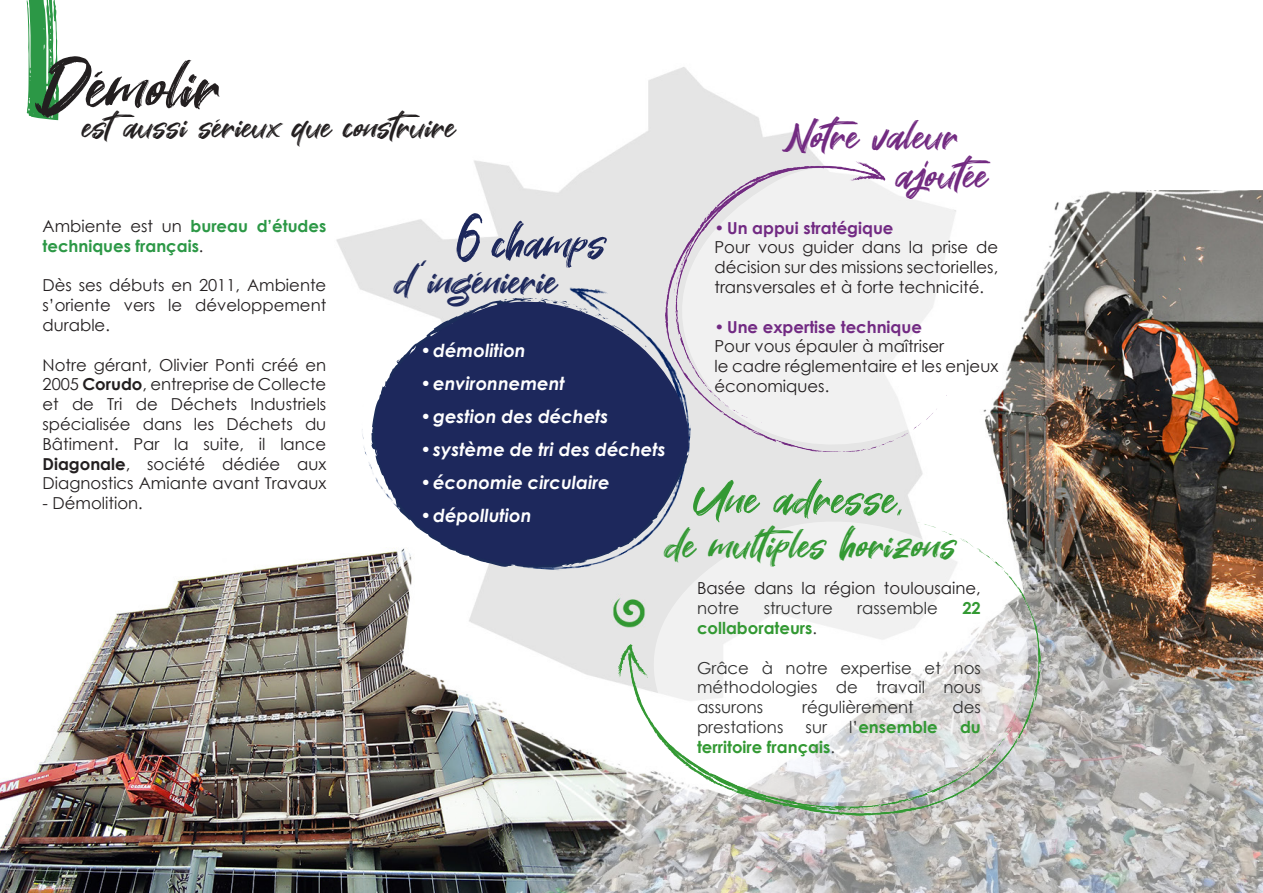
<style>
.page{position:relative;width:1263px;height:893px;background:#fff}
.page>*{position:absolute;margin:0;border:0;box-sizing:border-box;transform-origin:0 0}
.t1{font:81px "Great Sejagad";color:#1d285c}
.t2{font:75px "Great Sejagad";color:#231f20}
.t3{font:51px "Great Sejagad";color:#393}
.t4{font:51px "Great Sejagad";color:#1d285c}
.t5{font:45px "Great Sejagad";color:#393}
.t6{font:45px "Great Sejagad";color:#722a81}
.t7{font:45px "Great Sejagad";color:#1d285c}
.t8{font:37.5px "Great Sejagad";color:#231f20}
.t9{font:italic 700 18px "Century Gothic";color:#fff}
.t10{font:16.5px/19.8px "Century Gothic";color:#231f20;text-align:justify}
.t11{font:16.5px/19.8px "Century Gothic";color:#303030;text-align:justify}
.t12{font:700 16.5px "Century Gothic";color:#393}
.t13{font:700 16.5px/19.8px "Century Gothic";color:#2c9846}
.t14{font:700 16.5px "Century Gothic";color:#722a83}
.s1{font-weight:400;color:#231f20}
.s2{font-weight:700}
.s3{color:#303030}
.s4{font-weight:400;color:#303030}
</style>
<div class="page">
<img style="left:0;top:0;width:1263px;height:893px">
<svg style="left:648px;top:510px;width:384px;height:307px;fill:#e5e5e5"></svg>
<svg style="left:678px;top:155px;width:328px;height:302px"></svg>
<img style="left:352px;top:274px;width:348px;height:305px">
<svg style="left:370px;top:291px;width:324px;height:291px;background:#4f577e"></svg>
<svg style="left:27px;top:0;width:32px;height:120px;background:#5db071"></svg>
<img style="left:665px;top:162px;width:281px;height:290px">
<img style="left:618px;top:518px;width:423px;height:298px">
<p class="t2" style="left:39px;top:45px;width:185px">Démolir</p>
<p class="t8" style="left:83px;top:106px;width:374px">estaussi sérieux que construire</p>
<p class="t6" style="left:784px;top:111px;width:176px">Notre valeur</p>
<p class="t6" style="left:897px;top:150px;width:100px">ajoutée</p>
<p class="t13" style="left:43px;top:215px;width:285px"><span class="s1">Ambiente est un</span> bureau d’études techniques français<span class="s1">.</span></p>
<p class="t10" style="left:43px;top:275px;width:285px">Dès ses débuts en 2011, Ambiente s’oriente vers le développement durable.</p>
<p class="t10" style="left:43px;top:355px;width:285px">Notre gérant, Olivier Ponti créé en 2005 <span class="s2">Corudo</span>, entreprise de Collecte et de Tri de Déchets Industriels spécialisée dans les Déchets du Bâtiment. Par la suite, il lance <span class="s2">Diagonale</span>, société dédiée aux Diagnostics Amiante avant Travaux</p>
<p class="t10" style="left:43px;top:493px;width:102px">- Démolition.</p>
<p class="t1" style="left:457px;top:188px;width:27px">6</p>
<p class="t4" style="left:493px;top:214px;width:116px">champs</p>
<p class="t14" style="left:714px;top:215px;width:181px">• Un appui stratégique</p>
<p class="t10" style="left:714px;top:237px;width:285px">Pour vous guider dans la prise de décision sur des missions sectorielles, transversales et à forte technicité.</p>
<p class="t14" style="left:714px;top:314px;width:209px">• Une expertise technique</p>
<p class="t10" style="left:714px;top:336px;width:231px">Pour vous épauler à maîtriser</p>
<p class="t10" style="left:714px;top:356px;width:285px">le cadre réglementaire et les enjeux économiques.</p>
<p class="t7" style="left:396px;top:256px;width:164px">d’ingénierie</p>
<p class="t9" style="left:420px;top:337px;width:107px">•démolition</p>
<p class="t9" style="left:420px;top:370px;width:146px">•environnement</p>
<p class="t9" style="left:420px;top:403px;width:190px">•gestion des déchets</p>
<p class="t9" style="left:420px;top:436px;width:247px">•système de tri des déchets</p>
<p class="t9" style="left:420px;top:469px;width:191px">•économie circulaire</p>
<p class="t9" style="left:420px;top:502px;width:113px">•dépollution</p>
<p class="t3" style="left:693px;top:471px;width:213px">Une adresse,</p>
<p class="t5" style="left:666px;top:520px;width:293px">de multiples horizons</p>
<p class="t10" style="left:697px;top:578px;width:285px">Basée dans la région toulousaine, <span class="s3">notre</span></p>
<p class="t11" style="left:764px;top:598px;width:70px">structure</p>
<p class="t11" style="left:857px;top:598px;width:82px">rassemble</p>
<p class="t12" style="left:962px;top:596px;width:20px">22</p>
<p class="t12" style="left:697px;top:615px;width:122px">collaborateurs<span class="s4">.</span></p>
<p class="t11" style="left:697px;top:657px;width:285px">Grâce à notre expertise et nos méthodologies de travail nous assurons</p>
<p class="t11" style="left:802px;top:697px;width:113px">régulièrement</p>
<p class="t11" style="left:952px;top:697px;width:30px">des</p>
<p class="t11" style="left:697px;top:717px;width:88px">prestations</p>
<p class="t11" style="left:806px;top:717px;width:23px">sur</p>
<p class="t12" style="left:849px;top:714px;width:90px"><span class="s4">l’</span>ensemble</p>
<p class="t12" style="left:960px;top:714px;width:22px">du</p>
<p class="t12" style="left:697px;top:734px;width:139px">territoire français<span class="s4">.</span></p>
</div>
